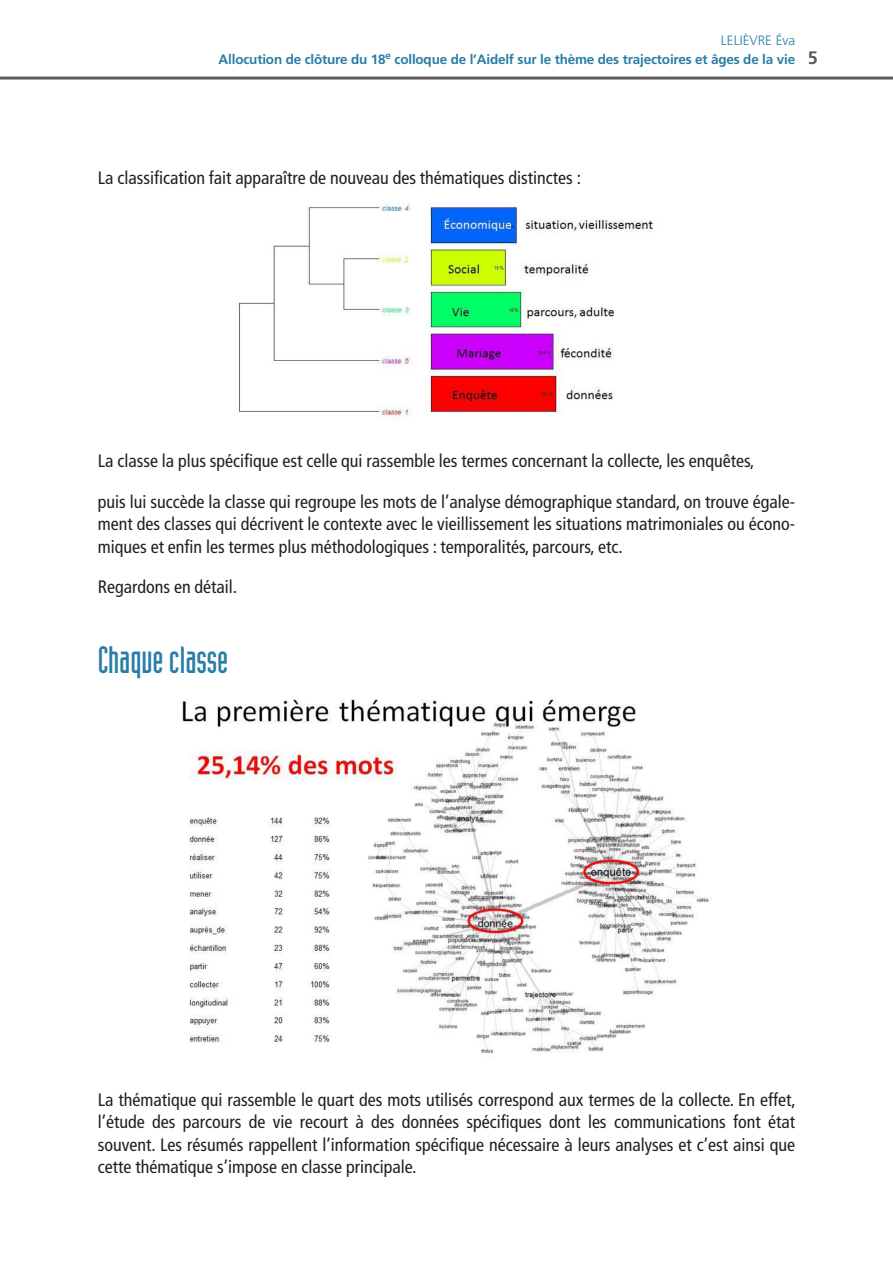
<style>
.page{position:relative;width:893px;height:1263px;background:#fff}
.page>*{position:absolute;margin:0;border:0;box-sizing:border-box;transform-origin:0 0}
.T1{font:37.5px "Industria Solid";color:#2a7da6}
.Texte_courant{font:condensed 18px/22.5px "Frutiger LT Std";color:#231f20;text-align:justify}
.t1{font:700 18px "Frutiger LT Std";color:#5d5d5d}
.t2{font:700 13.5px/18.3px "Frutiger LT Std";letter-spacing:-.015em;color:#2a7da6;text-align:right}
.s1{font-weight:300}
</style>
<div class="page">
<hr style="left:0;top:77px;width:893px;height:3px;background:#5d5d5d">
<img style="left:238px;top:202px;width:415px;height:220px">
<img style="left:182px;top:699px;width:529px;height:355px">
<p class="t2" style="left:219px;top:32px;width:578px"><span class="s1">LELIÈVRE Éva<br></span>Allocution de clôture du 18<sup>e</sup> colloque de l’Aidelf sur le thème des trajectoires et âges de la vie</p>
<p class="t1" style="left:808px;top:47px;width:12px">5</p>
<p class="Texte_courant" style="left:98px;top:166px;width:485px">La classification fait apparaître de nouveau des thématiques distinctes :</p>
<p class="Texte_courant" style="left:98px;top:449px;width:658px">La classe la plus spécifique est celle qui rassemble les termes concernant la collecte, les enquêtes,</p>
<p class="Texte_courant" style="left:98px;top:490px;width:699px">puis lui succède la classe qui regroupe les mots de l’analyse démographique standard, on trouve égale&shy;ment des classes qui décrivent le contexte avec le vieillissement les situations matrimoniales ou écono&shy;miques et enfin les termes plus méthodologiques : temporalités, parcours, etc.</p>
<p class="Texte_courant" style="left:98px;top:576px;width:141px">Regardons en détail.</p>
<p class="T1" style="left:98px;top:639px;width:132px">Chaque classe</p>
<p class="Texte_courant" style="left:98px;top:1088px;width:700px">La thématique qui rassemble le quart des mots utilisés correspond aux termes de la collecte. En effet, l’étude des parcours de vie recourt à des données spécifiques dont les communications font état souvent. Les résumés rappellent l’information spécifique nécessaire à leurs analyses et c’est ainsi que cette thématique s’impose en classe principale.</p>
</div>
